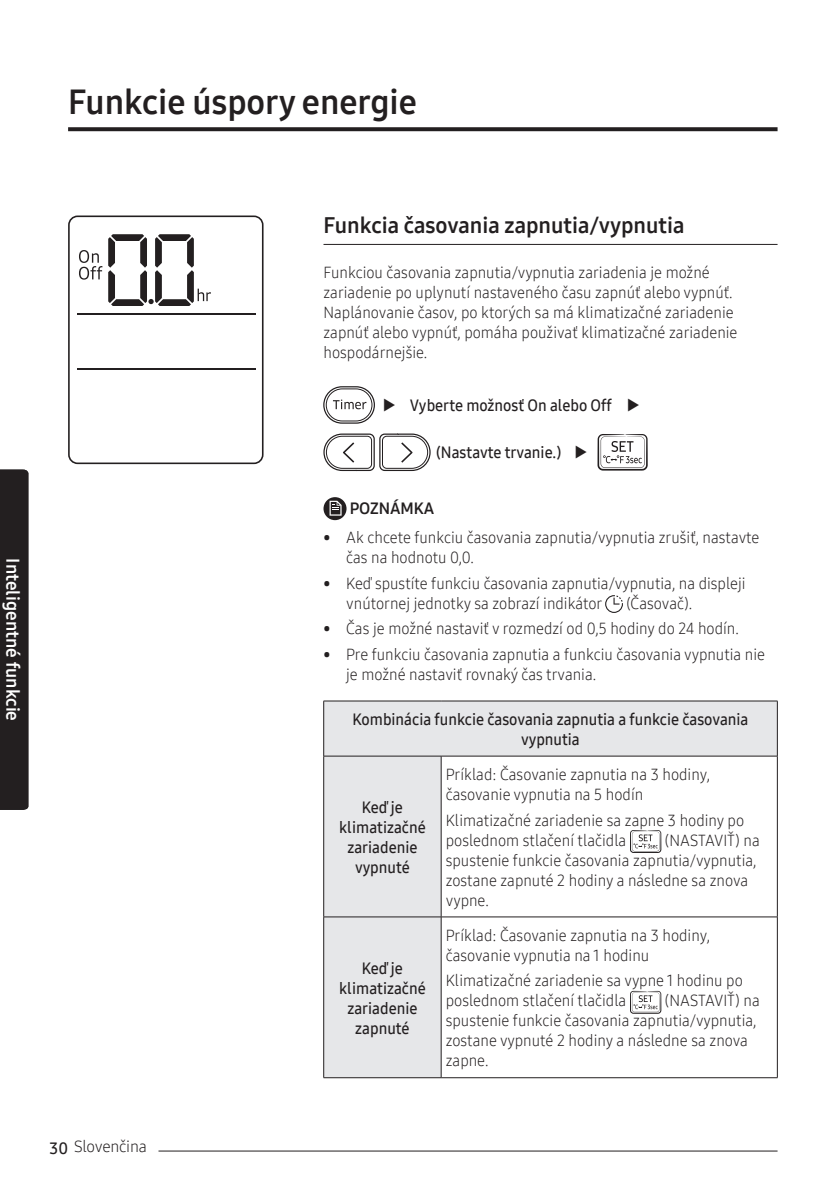
<style>
.page{position:relative;width:840px;height:1191px;background:#fff}
.page>*{position:absolute;margin:0;border:0;box-sizing:border-box;transform-origin:0 0}
.t1{font:34px "Samsung One 700";color:#231f20}
.t2{font:22px "Samsung One 700";color:#231f20}
.t3{font:18px "Samsung One 700";color:#fff}
.t4{font:16px/20px "Samsung One 300";color:#231f20;scale:.95 1}
.t5{font:16px/20px "Samsung One 600";color:#231f20;text-align:center;scale:.95 1}
.t6{font:16px "Samsung One 300";color:#231f20}
.t7{font:16px "Samsung One 700";color:#231f20}
.s1{font-family:"Samsung One 600"}
</style>
<div class="page">
<svg style="left:68px;top:127px;width:709px;height:4px;background:#2f2b2c"></svg>
<hr style="left:74px;top:1150px;width:703px;height:1px;background:#231f20">
<div style="left:74px;top:1144px;width:84px;height:8px;background:#fff"></div>
<div style="left:0;top:469px;width:28px;height:341px;background:#231f20"></div>
<hr style="left:77px;top:369px;width:178px;height:1px;background:#231f20">
<hr style="left:77px;top:314px;width:178px;height:1px;background:#231f20">
<svg style="left:79px;top:250px;width:23px;height:30px"></svg>
<svg style="left:108px;top:234px;width:103px;height:72px"></svg>
<div style="left:68px;top:215px;width:195px;height:249px;border:2px solid #231f20;border-radius:9px"></div>
<hr style="left:323px;top:244px;width:454px;height:1px;background:#231f20">
<svg style="left:323px;top:386px;width:52px;height:38px"></svg>
<div style="left:326px;top:389px;width:46px;height:32px;border:1px solid #231f20;border-radius:16px"></div>
<svg style="left:333px;top:399px;width:33px;height:10px"></svg>
<svg style="left:323px;top:433px;width:107px;height:38px"></svg>
<svg style="left:597px;top:434px;width:50px;height:36px"></svg>
<svg style="left:323px;top:497px;width:23px;height:23px"></svg>
<svg style="left:329px;top:501px;width:12px;height:14px"></svg>
<svg style="left:605px;top:595px;width:17px;height:18px"></svg>
<svg style="left:324px;top:701px;width:452px;height:376px"></svg>
<hr style="left:776px;top:701px;width:1px;height:55px;background:#231f20">
<hr style="left:323px;top:701px;width:1px;height:55px;background:#231f20">
<hr style="left:323px;top:700px;width:118px;height:1px;background:#231f20">
<hr style="left:441px;top:700px;width:336px;height:1px;background:#231f20">
<hr style="left:323px;top:755px;width:118px;height:1px;background:#231f20">
<hr style="left:441px;top:755px;width:336px;height:1px;background:#231f20">
<hr style="left:323px;top:756px;width:1px;height:160px;background:#231f20">
<hr style="left:440px;top:756px;width:1px;height:160px;background:#231f20">
<hr style="left:323px;top:916px;width:118px;height:1px;background:#231f20">
<hr style="left:776px;top:756px;width:1px;height:160px;background:#231f20">
<hr style="left:441px;top:916px;width:336px;height:1px;background:#231f20">
<hr style="left:323px;top:917px;width:1px;height:160px;background:#231f20">
<hr style="left:440px;top:917px;width:1px;height:160px;background:#231f20">
<hr style="left:323px;top:1077px;width:118px;height:1px;background:#231f20">
<hr style="left:776px;top:917px;width:1px;height:160px;background:#231f20">
<hr style="left:441px;top:1077px;width:336px;height:1px;background:#231f20">
<svg style="left:629px;top:830px;width:32px;height:23px"></svg>
<svg style="left:629px;top:991px;width:32px;height:22px"></svg>
<h1 class="t1" style="left:68px;top:79px;width:350px">Funkcie úspory energie</h1>
<p class="t3" style="left:25px;top:558px;width:164px;rotate:90deg">Inteligentné funkcie</p>
<p class="t6" style="left:50px;top:1136px;width:99px"><span class="s1">30</span> Slovenčina</p>
<h2 class="t2" style="left:323px;top:210px;width:362px">Funkcia časovania zapnutia/vypnutia</h2>
<p class="t4" style="left:323px;top:262px;width:437px">Funkciou časovania zapnutia/vypnutia zariadenia je možné zariadenie po uplynutí nastaveného času zapnúť alebo vypnúť.<br>Naplánovanie časov, po ktorých sa má klimatizačné zariadenie zapnúť alebo vypnúť, pomáha použivať klimatizačné zariadenie hospodárnejšie.</p>
<p class="t5" style="left:382px;top:395px;width:271px">▶ Vyberte možnosť On alebo Off ▶</p>
<p class="t5" style="left:436px;top:443px;width:160px">(Nastavte trvanie.) ▶</p>
<p class="t7" style="left:349px;top:498px;width:86px">POZNÁMKA</p>
<p class="t4" style="left:346px;top:527px;width:436px;text-indent:-23px">• Ak chcete funkciu časovania zapnutia/vypnutia zrušiť, nastavte čas na hodnotu 0,0.</p>
<p class="t4" style="left:346px;top:573px;width:422px;text-indent:-23px">• Keď spustíte funkciu časovania zapnutia/vypnutia, na displeji vnútornej jednotky sa zobrazí indikátor</p>
<p class="t4" style="left:626px;top:593px;width:71px">(Časovač).</p>
<p class="t4" style="left:323px;top:618px;width:438px">• Čas je možné nastaviť v rozmedzí od 0,5 hodiny do 24 hodín.</p>
<p class="t4" style="left:346px;top:644px;width:442px;text-indent:-23px">• Pre funkciu časovania zapnutia a funkciu časovania vypnutia nie je možné nastaviť rovnaký čas trvania.</p>
<p class="t5" style="left:352px;top:709px;width:418px">Kombinácia funkcie časovania zapnutia a funkcie časovania vypnutia</p>
<p class="t5" style="left:339px;top:797px;width:93px">Keď je klimatizačné zariadenie vypnuté</p>
<p class="t5" style="left:339px;top:957px;width:93px">Keď je klimatizačné zariadenie zapnuté</p>
<p class="t4" style="left:445px;top:764px;width:279px">Príklad: Časovanie zapnutia na 3 hodiny, časovanie vypnutia na 5 hodín</p>
<p class="t4" style="left:445px;top:809px;width:315px">Klimatizačné zariadenie sa zapne 3 hodiny po poslednom stlačení tlačidla</p>
<p class="t4" style="left:445px;top:829px;width:332px;text-indent:219px">(NASTAVIŤ) na spustenie funkcie časovania zapnutia/vypnutia, zostane zapnuté 2 hodiny a následne sa znova vypne.</p>
<p class="t4" style="left:445px;top:925px;width:279px">Príklad: Časovanie zapnutia na 3 hodiny, časovanie vypnutia na 1 hodinu</p>
<p class="t4" style="left:445px;top:970px;width:314px">Klimatizačné zariadenie sa vypne 1 hodinu po poslednom stlačení tlačidla</p>
<p class="t4" style="left:445px;top:990px;width:332px;text-indent:219px">(NASTAVIŤ) na spustenie funkcie časovania zapnutia/vypnutia, zostane vypnuté 2 hodiny a následne sa znova zapne.</p>
</div>
